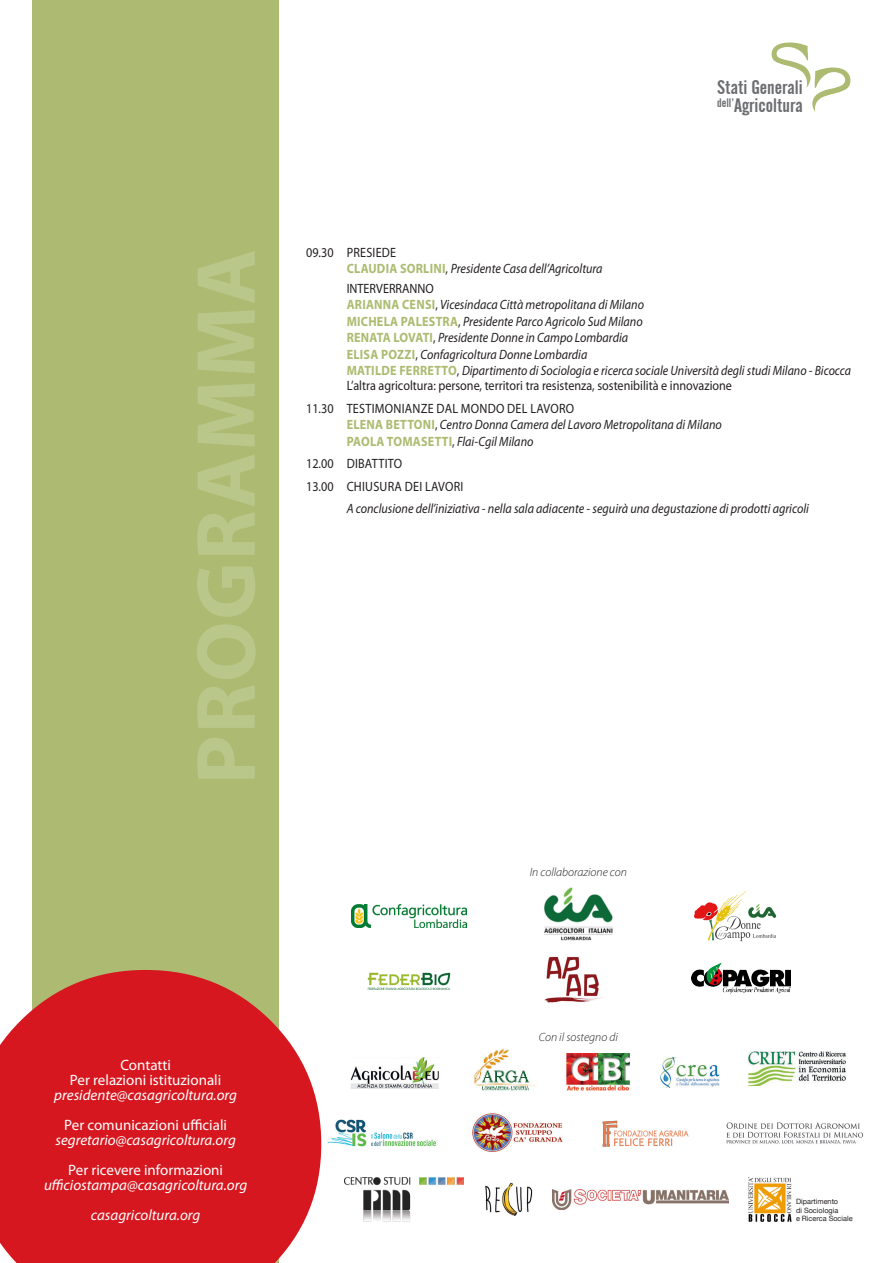
<style>
.page{position:relative;width:893px;height:1263px;background:#fff}
.page>*{position:absolute;margin:0;border:0;box-sizing:border-box;transform-origin:0 0}
.t1{font:700 84.6px "Myriad Pro";letter-spacing:.02em;color:#bac78a}
.t2{font:19.35px "Alternate Gothic No 2 BT";color:#6c6d70;scale:1.06 1}
.t3{font:italic 15px/15px "Myriad Pro";color:#fff;text-align:center}
.t4{font:15px "Myriad Pro";color:#fff}
.t5{font:italic 13.5px "Myriad Pro";color:#231f20;scale:.9 1}
.t6{font:italic 13.5px "Myriad Pro";color:#231f20;scale:.89 1}
.t7{font:13.5px "Myriad Pro";color:#231f20;scale:.9 1}
.t8{font:13.5px "Myriad Pro";letter-spacing:.02em;color:#231f20;scale:.9 1}
.t9{font:italic 300 12px "Myriad Pro";color:#231f20}
.t10{font:7.35px "Helvetica Neue";color:#231f20}
.s1{font-weight:700;font-style:normal;color:#acbb71}
.s2{font-style:normal}
</style>
<div class="page">
<div style="left:32px;top:0;width:247px;height:1263px;background:#acbb71"></div>
<svg style="left:0;top:970px;width:321px;height:293px;fill:#d7171f"></svg>
<svg style="left:772px;top:43px;width:78px;height:69px"></svg>
<img style="left:693px;top:891px;width:84px;height:51px">
<img style="left:544px;top:956px;width:59px;height:47px">
<img style="left:691px;top:962px;width:99px;height:32px">
<img style="left:367px;top:972px;width:84px;height:18px">
<img style="left:351px;top:904px;width:116px;height:24px">
<img style="left:544px;top:887px;width:69px;height:54px">
<img style="left:748px;top:1052px;width:98px;height:34px">
<img style="left:485px;top:1183px;width:48px;height:33px">
<img style="left:344px;top:1178px;width:120px;height:43px">
<img style="left:350px;top:1057px;width:89px;height:32px">
<img style="left:566px;top:1053px;width:65px;height:38px">
<img style="left:660px;top:1057px;width:60px;height:30px">
<img style="left:474px;top:1048px;width:62px;height:43px">
<img style="left:327px;top:1119px;width:109px;height:28px">
<img style="left:726px;top:1122px;width:137px;height:22px">
<img style="left:472px;top:1113px;width:91px;height:39px">
<img style="left:602px;top:1120px;width:87px;height:27px">
<img style="left:552px;top:1189px;width:176px;height:20px">
<img style="left:748px;top:1177px;width:44px;height:45px">
<p class="t2" style="left:717px;top:76px;width:82px">Stati Generali</p>
<p class="t2" style="left:717px;top:94px;width:82px"><sup>dell’</sup>Agricoltura</p>
<p class="t1" style="left:179px;top:784px;width:537px;rotate:-90deg">PROGRAMMA</p>
<p class="t8" style="left:306px;top:245px;width:102px">09.30 PRESIEDE</p>
<p class="t5" style="left:347px;top:261px;width:286px"><span class="s1">CLAUDIA SORLINI</span><span class="s2">,</span> Presidente Casa dell’Agricoltura</p>
<p class="t7" style="left:347px;top:281px;width:99px">INTERVERRANNO</p>
<p class="t5" style="left:347px;top:297px;width:332px"><span class="s1">ARIANNA CENSI</span><span class="s2">,</span> Vicesindaca Città metropolitana di Milano</p>
<p class="t5" style="left:347px;top:314px;width:330px"><span class="s1">MICHELA PALESTRA</span><span class="s2">,</span> Presidente Parco Agricolo Sud Milano</p>
<p class="t5" style="left:347px;top:330px;width:314px"><span class="s1">RENATA LOVATI</span><span class="s2">,</span> Presidente Donne in Campo Lombardia</p>
<p class="t5" style="left:347px;top:347px;width:269px"><span class="s1">ELISA POZZI</span><span class="s2">,</span> Confagricoltura Donne Lombardia</p>
<p class="t6" style="left:347px;top:363px;width:568px"><span class="s1">MATILDE FERRETTO</span><span class="s2">,</span> Dipartimento di Sociologia e ricerca sociale Università degli studi Milano - Bicocca</p>
<p class="t7" style="left:347px;top:378px;width:430px">L’altra agricoltura: persone, territori tra resistenza, sostenibilità e innovazione</p>
<p class="t8" style="left:306px;top:401px;width:299px">11.30 TESTIMONIANZE DAL MONDO DEL LAVORO</p>
<p class="t5" style="left:347px;top:417px;width:418px"><span class="s1">ELENA BETTONI</span><span class="s2">,</span> Centro Donna Camera del Lavoro Metropolitana di Milano</p>
<p class="t5" style="left:347px;top:434px;width:209px"><span class="s1">PAOLA TOMASETTI</span><span class="s2">,</span> Flai-Cgil Milano</p>
<p class="t8" style="left:306px;top:456px;width:108px">12.00 DIBATTITO</p>
<p class="t8" style="left:306px;top:479px;width:176px">13.00 CHIUSURA DEI LAVORI</p>
<p class="t5" style="left:347px;top:501px;width:515px">A conclusione dell’iniziativa - nella sala adiacente - seguirà una degustazione di prodotti agricoli</p>
<p class="t9" style="left:530px;top:866px;width:99px">In collaborazione con</p>
<p class="t4" style="left:120px;top:1057px;width:52px">Contatti</p>
<p class="t3" style="left:54px;top:1073px;width:184px"><span class="s2">Per relazioni istituzionali </span>presidente@casagricoltura.org</p>
<p class="t3" style="left:55px;top:1118px;width:182px"><span class="s2">Per comunicazioni ufficiali </span>segretario@casagricoltura.org</p>
<p class="t3" style="left:44px;top:1163px;width:205px"><span class="s2">Per ricevere informazioni </span>ufficiostampa@casagricoltura.org</p>
<p class="t3" style="left:91px;top:1208px;width:111px">casagricoltura.org</p>
<p class="t9" style="left:539px;top:1031px;width:81px">Con il sostegno di</p>
<p class="t10" style="left:796px;top:1196px;width:44px">Dipartimento</p>
<p class="t10" style="left:796px;top:1205px;width:44px">di Sociologia</p>
<p class="t10" style="left:796px;top:1213px;width:58px">e Ricerca Sociale</p>
</div>
